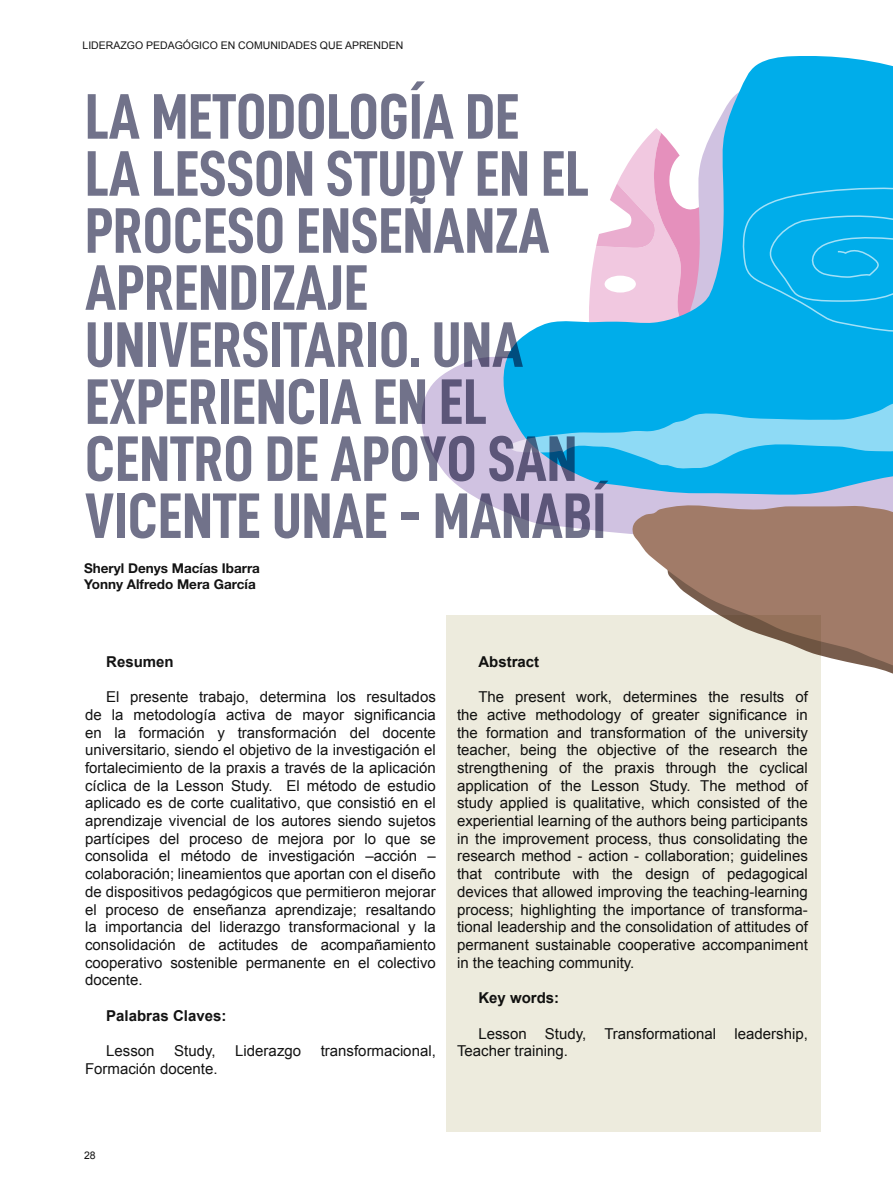
<style>
.page{position:relative;width:893px;height:1191px;background:#fff}
.page>*{position:absolute;margin:0;border:0;box-sizing:border-box;transform-origin:0 0}
.t1{font:64.5px/57px "D DIN Condensed Bold";color:#71728a}
.t2{font:15px/17.7px "Arial";color:#131313;text-align:justify}
.t3{font:700 15px "Arial";color:#131313}
.t4{font:700 13.5px/16px "Helvetica Neue LT Std";color:#131313}
.t5{font:10.5px "Arial";color:#131313}
</style>
<div class="page">
<svg style="left:421px;top:356px;width:173px;height:175px;fill:#d0c2e1"></svg>
<svg style="left:501px;top:56px;width:392px;height:455px"></svg>
<svg style="left:697px;top:601px;width:196px;height:73px;background:#a58676"></svg>
<svg style="left:594px;top:133px;width:299px;height:468px;background:#7daec8"></svg>
<svg style="left:508px;top:304px;width:385px;height:165px;background:#2bb8ec"></svg>
<div style="left:446px;top:615px;width:375px;height:516px;background:#edebdd"></div>
<p class="t5" style="left:82px;top:39px;width:322px">LIDERAZGO PEDAGÓGICO EN COMUNIDADES QUE APRENDEN</p>
<h1 class="t1" style="left:85px;top:87px;width:523px">LA METODOLOGÍA DE<br>LA LESSON STUDY EN EL<br>PROCESO ENSEÑANZA<br>APRENDIZAJE<br>UNIVERSITARIO. UNA<br>EXPERIENCIA EN EL<br>CENTRO DE APOYO SAN<br>VICENTE UNAE - MANABÍ</h1>
<p class="t4" style="left:84px;top:559px;width:177px">Sheryl Denys Macías Ibarra<br>Yonny Alfredo Mera García</p>
<p class="t3" style="left:106px;top:651px;width:69px">Resumen</p>
<p class="t2" style="left:85px;top:688px;width:352px;text-indent:21px">El presente trabajo, determina los resultados de la metodología activa de mayor significancia en la formación y transformación del docente universitario, siendo el objetivo de la investigación el fortalecimiento de la praxis a través de la aplicación cíclica de la Lesson Study. El método de estudio aplicado es de corte cualitativo, que consistió en el aprendizaje vivencial de los autores siendo sujetos partícipes del proceso de mejora por lo que se consolida el método de investigación –acción – colaboración; lineamientos que aportan con el diseño de dispositivos pedagógicos que permitieron mejorar el proceso de enseñanza aprendizaje; resaltando la importancia del liderazgo transformacional y la consolidación de actitudes de acompañamiento cooperativo sostenible permanente en el colectivo docente.</p>
<p class="t3" style="left:106px;top:1005px;width:122px">Palabras Claves:</p>
<p class="t2" style="left:106px;top:1042px;width:50px">Lesson</p>
<p class="t2" style="left:174px;top:1042px;width:43px">Study,</p>
<p class="t2" style="left:235px;top:1042px;width:67px">Liderazgo</p>
<p class="t2" style="left:321px;top:1042px;width:117px">transformacional,</p>
<p class="t2" style="left:85px;top:1060px;width:134px">Formación docente.</p>
<p class="t3" style="left:478px;top:651px;width:62px">Abstract</p>
<p class="t2" style="left:457px;top:688px;width:352px;text-indent:21px">The present work, determines the results of the active methodology of greater significance in the formation and transformation of the university teacher, being the objective of the research the strengthening of the praxis through the cyclical application of the Lesson Study. The method of study applied is qualitative, which consisted of the experiential learning of the authors being participants in the improvement process, thus consolidating the research method - action - collaboration; guidelines that contribute with the design of pedagogical devices that allowed improving the teaching-learning process; highlighting the importance of transforma&shy;tional leadership and the consolidation of attitudes of permanent sustainable cooperative accompaniment in the teaching community.</p>
<p class="t3" style="left:478px;top:987px;width:82px">Key words:</p>
<p class="t2" style="left:457px;top:1024px;width:352px;text-indent:21px">Lesson Study, Transformational leadership,<br>Teacher training.</p>
<p class="t5" style="left:84px;top:1148px;width:13px">28</p>
</div>
